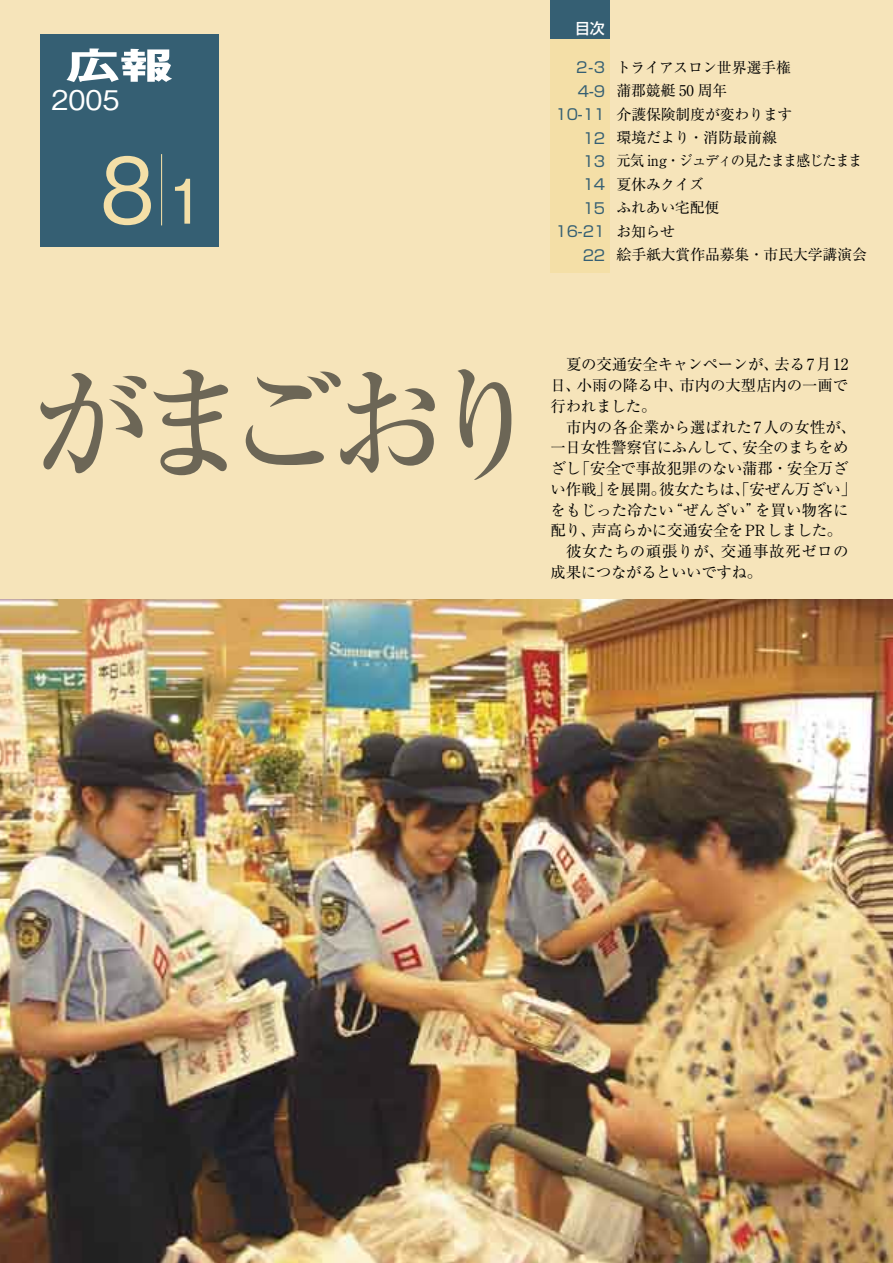
<style>
.page{position:relative;width:893px;height:1263px;background:#fff}
.page>*{position:absolute;margin:0;border:0;box-sizing:border-box;transform-origin:0 0}
.t1{font:500 123px "Ryumin Pro";letter-spacing:-.155em;color:#6c6656;scale:.96 1}
.t2{font:500 90px "Gothic BBB Pro";color:#f4dfa7;scale:.95 1}
.t3{font:700 36px "Gothic MB101 Pro";color:#fff;scale:1.49 1}
.t4{font:500 27px "Gothic BBB Pro";color:#fff}
.t5{font:15.45px/20.7px "Ryumin Pro";letter-spacing:-.01em;color:#000}
.t6{font:15.45px "Ryumin Pro";letter-spacing:.045em;color:#000}
.t7{font:14.85px/23.4px "Ryumin Pro";letter-spacing:-.015em;color:#000}
.t8{font:14.85px/23.4px "Shin Go Pro";color:#355f73;text-align:right}
.t9{font:500 14.85px "Shin Go Pro";color:#fff}
.s1{font-size:61.5px}
</style>
<div class="page">
<div style="left:0;top:0;width:893px;height:602px;background:#f6e4ba"></div>
<div style="left:551px;top:0;width:59px;height:38px;background:#355f73"></div>
<div style="left:551px;top:39px;width:59px;height:234px;background:#f4dfa7"></div>
<div style="left:40px;top:34px;width:179px;height:213px;background:#355f73"></div>
<hr style="left:161px;top:154px;width:1px;height:71px;background:#f4dfa7">
<img style="left:0;top:600px;width:893px;height:663px">
<h3 class="t3" style="left:66px;top:35px;width:73px">広報</h3>
<h3 class="t4" style="left:51px;top:78px;width:70px">2005</h3>
<h2 class="t2" style="left:100px;top:117px;width:113px">8<span class="s1">1</span></h2>
<h1 class="t1" style="left:31px;top:327px;width:537px">がまごおり</h1>
<p class="t9" style="left:575px;top:16px;width:31px">目次</p>
<p class="t8" style="left:555px;top:54px;width:51px">2-3<br>4-9<br>10-11<br>12<br>13<br>14<br>15<br>16-21<br>22</p>
<p class="t7" style="left:616px;top:55px;width:252px">トライアスロン世界選手権<br>蒲郡競艇 50 周年<br>介護保険制度が変わります<br>環境だより・消防最前線<br>元気 ing・ジュディの見たまま感じたまま夏休みクイズ<br>ふれあい宅配便<br>お知らせ<br>絵手紙大賞作品募集・市民大学講演会</p>
<p class="t5" style="left:679px;top:353px;width:170px;text-indent:-114px">夏の交通安全キャンペーンが、<br>市内の大型店内の一画で</p>
<p class="t5" style="left:775px;top:353px;width:75px">去る7月12</p>
<p class="t5" style="left:577px;top:374px;width:108px">小雨の降る中、</p>
<p class="t5" style="left:550px;top:374px;width:32px">日、</p>
<p class="t5" style="left:551px;top:395px;width:107px">行われました。</p>
<p class="t5" style="left:566px;top:415px;width:292px">市内の各企業から選ばれた7 人の女性が、</p>
<p class="t5" style="left:743px;top:436px;width:107px">安全のまちをめ</p>
<p class="t5" style="left:575px;top:436px;width:275px;text-indent:-24px">一日女性警察官にふんして、<br>「安全で事故犯罪のない蒲郡・安全万ざ</p>
<p class="t5" style="left:550px;top:457px;width:32px">ざし</p>
<p class="t5" style="left:659px;top:478px;width:199px">彼女たちは、「安ぜん万ざい「</p>
<p class="t5" style="left:550px;top:478px;width:63px">い作戦」</p>
<p class="t5" style="left:605px;top:478px;width:62px">を展開。</p>
<p class="t5" style="left:755px;top:498px;width:95px">を買い物客に</p>
<p class="t5" style="left:668px;top:498px;width:95px">“ぜんざい”</p>
<p class="t5" style="left:592px;top:498px;width:252px;text-indent:-41px">をもじった冷たい<br>声高らかに交通安全をPRしました。</p>
<p class="t5" style="left:551px;top:519px;width:47px">配り、</p>
<p class="t6" style="left:721px;top:539px;width:129px">交通事故死ゼロの</p>
<p class="t5" style="left:551px;top:540px;width:213px;text-indent:15px">彼女たちの頑張りが、<br>成果につながるといいですね。</p>
</div>
